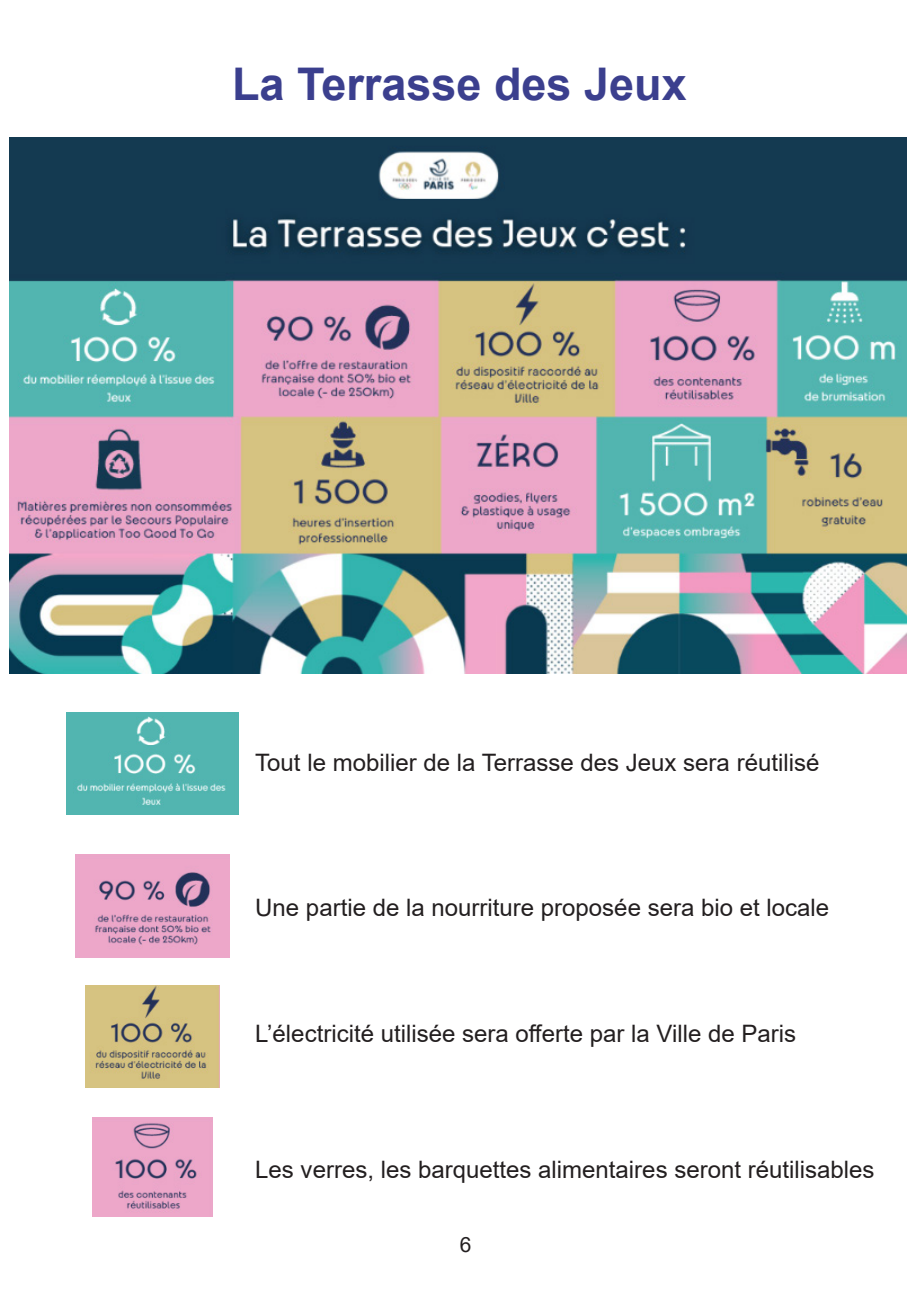
<style>
.page{position:relative;width:919px;height:1289px;background:#fff}
.page>*{position:absolute;margin:0;border:0;box-sizing:border-box;transform-origin:0 0}
.t1{font:700 45px "Arial";color:#3b3f8e}
.t2{font:24px "Arial";color:#231f20}
.t3{font:21px "Arial";color:#231f20}
</style>
<div class="page">
<img style="left:9px;top:137px;width:897px;height:537px">
<img style="left:67px;top:712px;width:171px;height:102px">
<img style="left:75px;top:854px;width:155px;height:103px">
<img style="left:86px;top:985px;width:133px;height:102px">
<img style="left:92px;top:1117px;width:121px;height:99px">
<p class="t1" style="left:232px;top:52px;width:456px">La Terrasse des Jeux</p>
<p class="t2" style="left:255px;top:745px;width:565px">Tout le mobilier de la Terrasse des Jeux sera réutilisé</p>
<p class="t2" style="left:255px;top:891px;width:575px">Une partie de la nourriture proposée sera bio et locale</p>
<p class="t2" style="left:255px;top:1016px;width:542px">L’électricité utilisée sera offerte par la Ville de Paris</p>
<p class="t2" style="left:255px;top:1152px;width:620px">Les verres, les barquettes alimentaires seront réutilisables</p>
<p class="t3" style="left:460px;top:1230px;width:13px">6</p>
</div>
